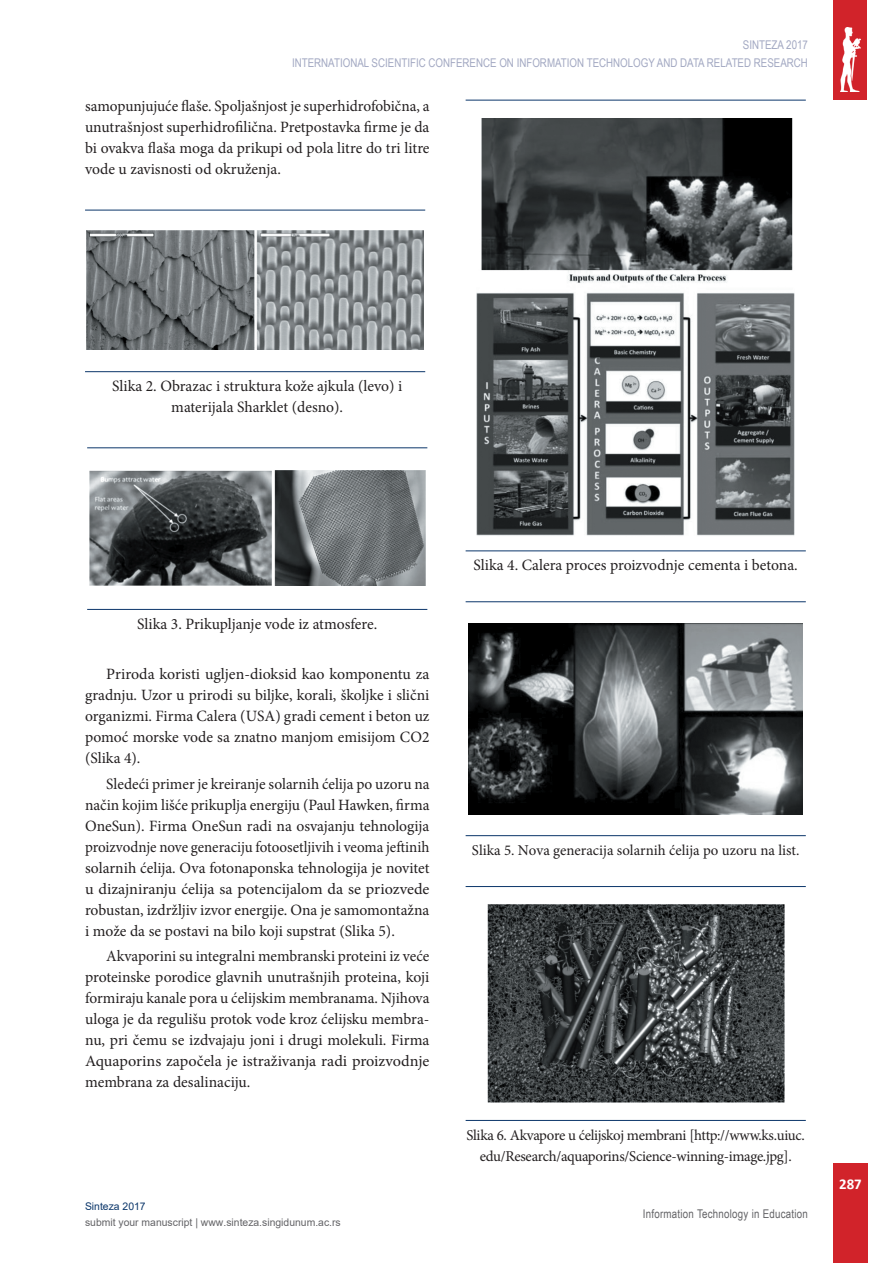
<style>
.page{position:relative;width:893px;height:1263px;background:#fff}
.page>*{position:absolute;margin:0;border:0;box-sizing:border-box;transform-origin:0 0}
.t1{font:15.75px/21px "Minion Pro";color:#231f20;text-align:justify}
.t2{font:15px/21px "Minion Pro";letter-spacing:-.02em;color:#231f20;text-align:center}
.t3{font:15px "Minion Pro";color:#231f20}
.t4{font:700 15px "Calibri";color:#fff}
.t5{font:12px/18px "Arial Narrow";color:#a2a8c2;text-align:right}
.t6{font:12px "Arial Narrow";letter-spacing:.02em;color:#636366}
.t7{font:10.5px "Arial";color:#636366}
.t8{font:10.5px "Arial";color:#0b366a}
</style>
<div class="page">
<div style="left:833px;top:1163px;width:34px;height:100px;background:#d1232a"></div>
<div style="left:834px;top:0;width:33px;height:100px;background:#d1232a"></div>
<img style="left:840px;top:28px;width:21px;height:63px">
<hr style="left:85px;top:210px;width:340px;height:1px;background:#0b366a">
<hr style="left:85px;top:371px;width:340px;height:1px;background:#0b366a">
<img style="left:87px;top:230px;width:336px;height:120px">
<hr style="left:87px;top:448px;width:340px;height:1px;background:#0b366a">
<hr style="left:87px;top:609px;width:340px;height:1px;background:#0b366a">
<img style="left:89px;top:470px;width:336px;height:115px">
<hr style="left:466px;top:100px;width:340px;height:1px;background:#0b366a">
<hr style="left:466px;top:551px;width:340px;height:1px;background:#0b366a">
<img style="left:477px;top:119px;width:318px;height:417px">
<hr style="left:466px;top:601px;width:340px;height:1px;background:#0b366a">
<hr style="left:466px;top:835px;width:340px;height:1px;background:#0b366a">
<img style="left:469px;top:623px;width:334px;height:191px">
<hr style="left:466px;top:886px;width:340px;height:1px;background:#0b366a">
<hr style="left:466px;top:1120px;width:340px;height:1px;background:#0b366a">
<img style="left:487px;top:905px;width:297px;height:197px">
<p class="t5" style="left:292px;top:35px;width:517px">SINTEZA 2017<br>INTERNATIONAL SCIENTIFIC CONFERENCE ON INFORMATION TECHNOLOGY AND DATA RELATED RESEARCH</p>
<p class="t1" style="left:85px;top:96px;width:346px">samopunjujuće flaše. Spoljašnjost je superhidrofobična, a unutrašnjost superhidrofilična. Pretpostavka firme je da bi ovakva flaša moga da prikupi od pola litre do tri litre vode u zavisnosti od okruženja.</p>
<p class="t1" style="left:112px;top:376px;width:292px;text-align:center">Slika 2. Obrazac i struktura kože ajkula (levo) i materijala Sharklet (desno).</p>
<p class="t1" style="left:137px;top:613px;width:242px">Slika 3. Prikupljanje vode iz atmosfere.</p>
<p class="t1" style="left:85px;top:664px;width:346px;text-indent:21px">Priroda koristi ugljen-dioksid kao komponentu za gradnju. Uzor u prirodi su biljke, korali, školjke i slični organizmi. Firma Calera (USA) gradi cement i beton uz pomoć morske vode sa znatno manjom emisijom CO2 (Slika 4).</p>
<p class="t1" style="left:85px;top:773px;width:346px;text-indent:21px">Sledeći primer je kreiranje solarnih ćelija po uzoru na način kojim lišće prikuplja energiju (Paul Hawken, firma OneSun). Firma OneSun radi na osvajanju tehnologija proizvodnje nove generaciju fotoosetljivih i veoma jeftinih solarnih ćelija. Ova fotonaponska tehnologija je novitet u dizajniranju ćelija sa potencijalom da se priozvede robustan, izdržljiv izvor energije. Ona je samomontažna i može da se postavi na bilo koji supstrat (Slika 5).</p>
<p class="t1" style="left:85px;top:945px;width:346px;text-indent:21px">Akvaporini su integralni membranski proteini iz veće proteinske porodice glavnih unutrašnjih proteina, koji formiraju kanale pora u ćelijskim membranama. Njihova uloga je da regulišu protok vode kroz ćelijsku membra&shy;nu, pri čemu se izdvajaju joni i drugi molekuli. Firma Aquaporins započela je istraživanja radi proizvodnje membrana za desalinaciju.</p>
<p class="t8" style="left:85px;top:1199px;width:62px">Sinteza 2017</p>
<p class="t7" style="left:85px;top:1215px;width:257px">submit your manuscript | www.sinteza.singidunum.ac.rs</p>
<p class="t1" style="left:474px;top:555px;width:326px">Slika 4. Calera proces proizvodnje cementa i betona.</p>
<p class="t3" style="left:472px;top:840px;width:329px">Slika 5. Nova generacija solarnih ćelija po uzoru na list.</p>
<p class="t2" style="left:466px;top:1125px;width:340px">Slika 6. Akvapore u ćelijskoj membrani [http://www.ks.uiuc. edu/Research/aquaporins/Science-winning-image.jpg].</p>
<p class="t6" style="left:643px;top:1205px;width:166px">Information Technology in Education</p>
<p class="t4" style="left:839px;top:1174px;width:24px">287</p>
</div>
